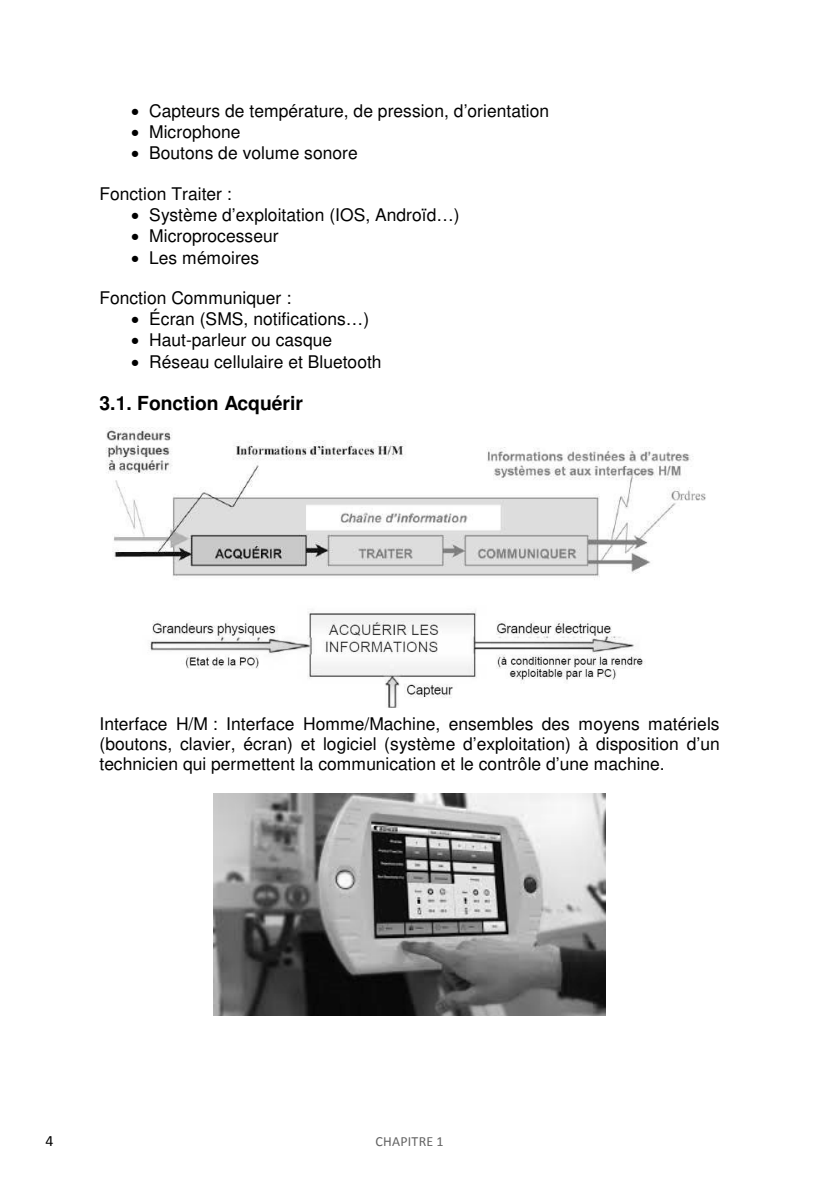
<style>
.page{position:relative;width:819px;height:1191px;background:#fff}
.page>*{position:absolute;margin:0;border:0;box-sizing:border-box;transform-origin:0 0}
.t1{font:700 19.25px "Helvetica";color:#000}
.t2{font:17.5px/20.1px "Helvetica";color:#000;text-align:justify}
.t3{font:15.75px "Calibri";color:#000}
.t4{font:14px "Calibri";letter-spacing:.01em;color:#636363}
</style>
<div class="page">
<img style="left:105px;top:427px;width:601px;height:151px">
<img style="left:150px;top:610px;width:495px;height:98px">
<img style="left:213px;top:794px;width:392px;height:221px">
<p class="t2" style="left:131px;top:102px;width:420px">• Capteurs de température, de pression, d’orientation</p>
<p class="t2" style="left:131px;top:123px;width:111px">• Microphone</p>
<p class="t2" style="left:131px;top:145px;width:228px">• Boutons de volume sonore</p>
<p class="t2" style="left:99px;top:185px;width:134px">Fonction Traiter :</p>
<p class="t2" style="left:131px;top:206px;width:330px">• Système d’exploitation (IOS, Androïd…)</p>
<p class="t2" style="left:131px;top:227px;width:149px">• Microprocesseur</p>
<p class="t2" style="left:131px;top:249px;width:130px">• Les mémoires</p>
<p class="t2" style="left:99px;top:289px;width:193px">Fonction Communiquer :</p>
<p class="t2" style="left:131px;top:310px;width:240px">• Écran (SMS, notifications…)</p>
<p class="t2" style="left:131px;top:332px;width:203px">• Haut-parleur ou casque</p>
<p class="t2" style="left:131px;top:353px;width:252px">• Réseau cellulaire et Bluetooth</p>
<p class="t1" style="left:99px;top:396px;width:205px">3.1. Fonction Acquérir</p>
<p class="t2" style="left:99px;top:715px;width:621px">Interface H/M : Interface Homme/Machine, ensembles des moyens matériels (boutons, clavier, écran) et logiciel (système d’exploitation) à disposition d’un technicien qui permettent la communication et le contrôle d’une machine.</p>
<p class="t3" style="left:46px;top:1131px;width:9px">4</p>
<p class="t4" style="left:375px;top:1132px;width:69px">CHAPITRE 1</p>
</div>
